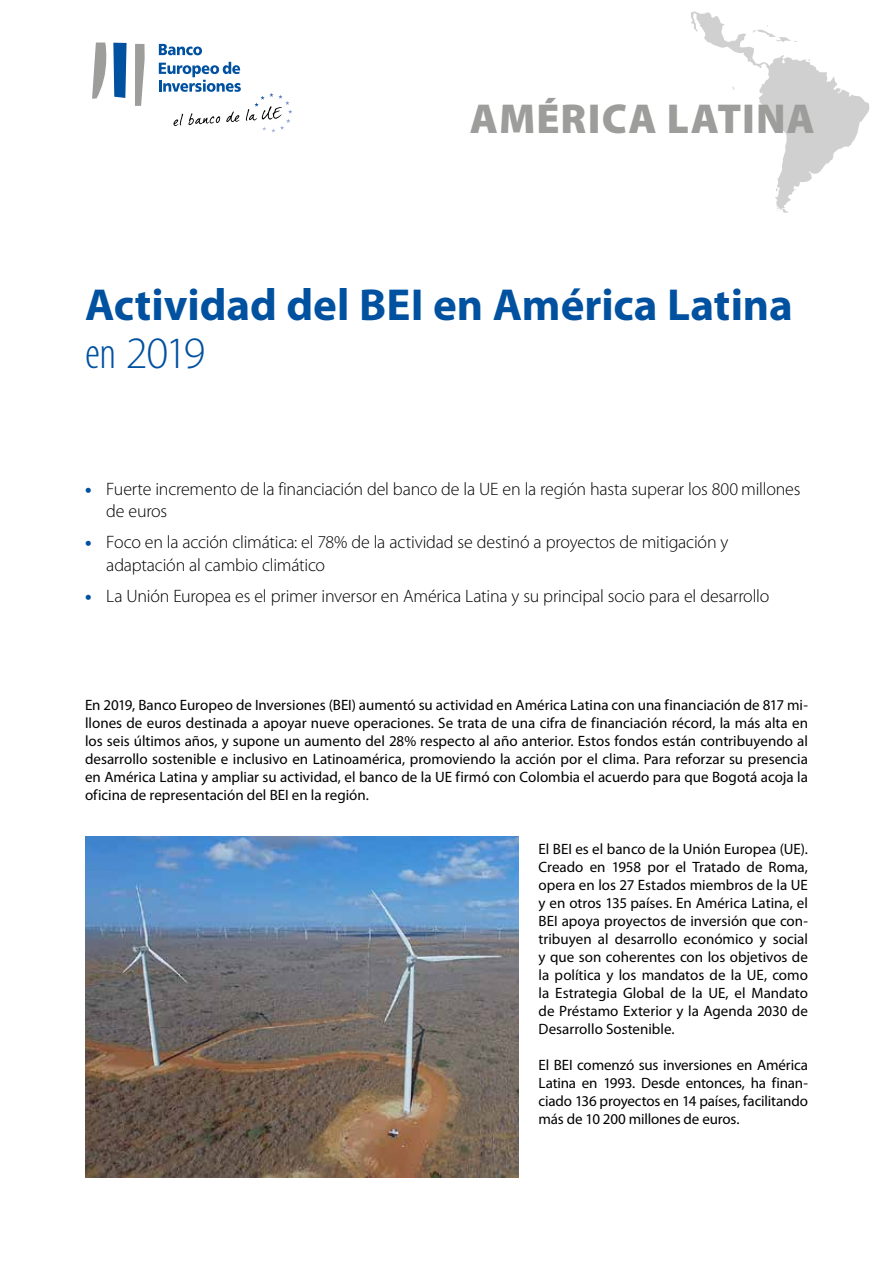
<style>
.page{position:relative;width:893px;height:1263px;background:#fff}
.page>*{position:absolute;margin:0;border:0;box-sizing:border-box;transform-origin:0 0}
.t1{font:700 45px/48px "Myriad Pro";color:#0051a0}
.t2{font:900 42px "Myriad Pro";letter-spacing:.025em;color:#9d9d9c}
.t3{font:300 18px/22.5px "Myriad Pro";letter-spacing:-.015em;color:#000}
.t4{font:15px/18px "Myriad Pro";color:#000;text-align:justify}
.s1{font-weight:300;font-stretch:condensed}
.s2{font-weight:300}
.s3{font-weight:900;color:#0051a0}
</style>
<div class="page">
<svg style="left:691px;top:11px;width:178px;height:202px"></svg>
<svg style="left:159px;top:44px;width:43px;height:11px"></svg>
<svg style="left:92px;top:43px;width:14px;height:56px"></svg>
<svg style="left:113px;top:43px;width:14px;height:55px"></svg>
<svg style="left:135px;top:44px;width:10px;height:62px"></svg>
<svg style="left:159px;top:62px;width:133px;height:71px"></svg>
<img style="left:85px;top:836px;width:434px;height:342px">
<h2 class="t2" style="left:470px;top:95px;width:347px">AMÉRICA LATINA</h2>
<h1 class="t1" style="left:85px;top:282px;width:709px">Actividad del BEI en América Latina <span class="s1">en</span> <span class="s2">2019</span></h1>
<p class="t3" style="left:106px;top:478px;width:696px;text-indent:-21px"><span class="s3">•</span> Fuerte incremento de la financiación del banco de la UE en la región hasta superar los 800 millones de euros</p>
<p class="t3" style="left:106px;top:531px;width:624px;text-indent:-21px"><span class="s3">•</span> Foco en la acción climática: el 78% de la actividad se destinó a proyectos de mitigación y adaptación al cambio climático</p>
<p class="t3" style="left:85px;top:585px;width:686px"><span class="s3">•</span> La Unión Europea es el primer inversor en América Latina y su principal socio para el desarrollo</p>
<p class="t4" style="left:85px;top:696px;width:724px">En 2019, Banco Europeo de Inversiones (BEI) aumentó su actividad en América Latina con una financiación de 817 mi&shy;llones de euros destinada a apoyar nueve operaciones. Se trata de una cifra de financiación récord, la más alta en los seis últimos años, y supone un aumento del 28% respecto al año anterior. Estos fondos están contribuyendo al desarrollo sostenible e inclusivo en Latinoamérica, promoviendo la acción por el clima. Para reforzar su presencia en América Latina y ampliar su actividad, el banco de la UE firmó con Colombia el acuerdo para que Bogotá acoja la oficina de representación del BEI en la región.</p>
<p class="t4" style="left:539px;top:840px;width:271px">El BEI es el banco de la Unión Europea (UE).<br>Creado en 1958 por el Tratado de Roma, opera en los 27 Estados miembros de la UE y en otros 135 países. En América Latina, el BEI apoya proyectos de inversión que con&shy;tribuyen al desarrollo económico y social y que son coherentes con los objetivos de la política y los mandatos de la UE, como la Estrategia Global de la UE, el Mandato de Préstamo Exterior y la Agenda 2030 de Desarrollo Sostenible.</p>
<p class="t4" style="left:539px;top:1056px;width:271px">El BEI comenzó sus inversiones en América Latina en 1993. Desde entonces, ha finan&shy;ciado 136 proyectos en 14 países, facilitando más de 10 200 millones de euros.</p>
</div>
